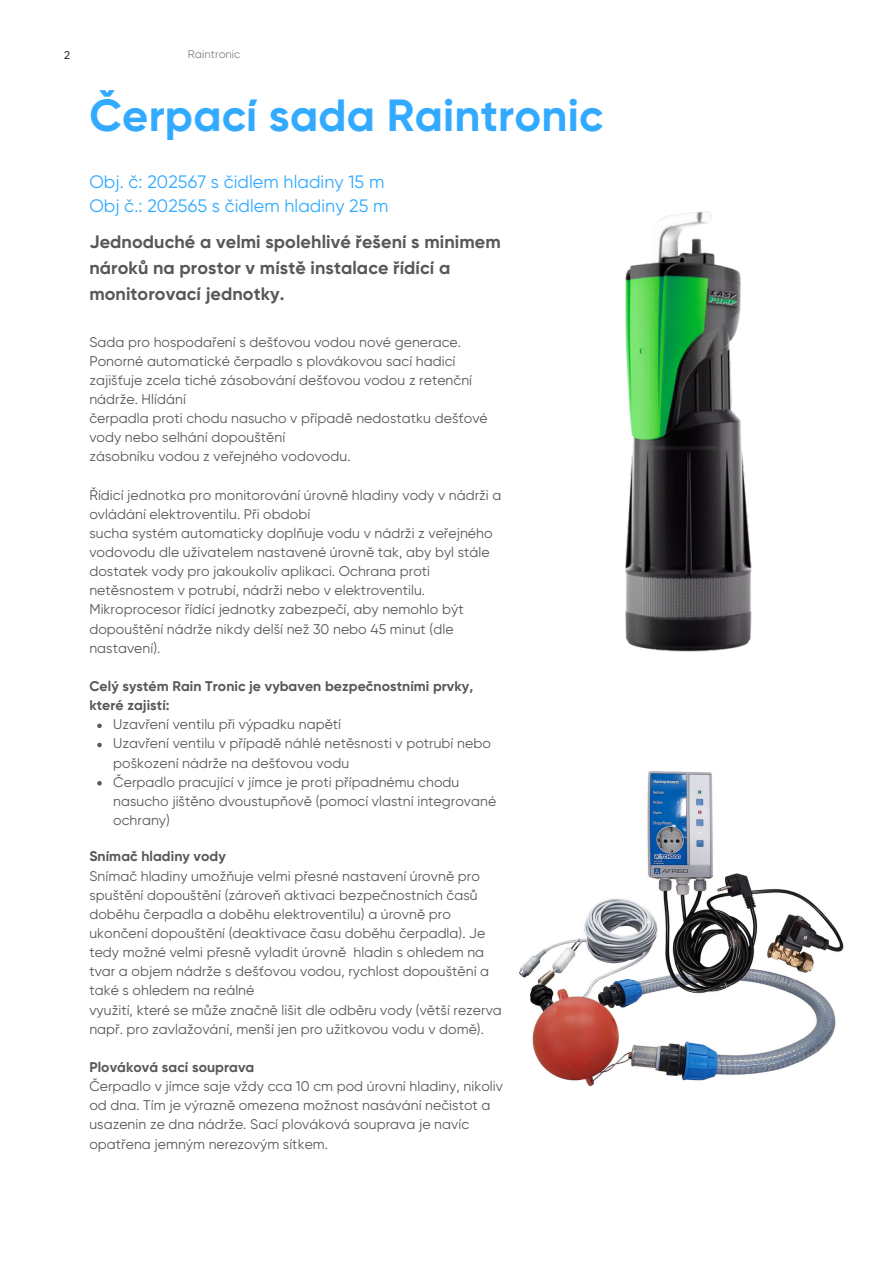
<style>
.page{position:relative;width:894px;height:1264px;background:#fff}
.page>*{position:absolute;margin:0;border:0;box-sizing:border-box;transform-origin:0 0}
.t1{font:700 45px "Gilroy";letter-spacing:.005em;color:#32aaff}
.t2{font:700 18px/25.8px "Gilroy";letter-spacing:.005em;color:#58585a}
.t3{font:18px/24.8px "Gilroy";letter-spacing:.005em;color:#32aaff}
.t4{font:14.1px/19.2px "Gilroy";letter-spacing:.005em;color:#58585a}
.t5{font:700 14.1px/19.2px "Gilroy";letter-spacing:.005em;color:#58585a}
.t6{font:11.25px "Gilroy";letter-spacing:.005em;color:#808285}
.t7{font:11.25px "IBM Plex Sans";color:#231f20}
.s1{font-weight:700}
</style>
<div class="page">
<img style="left:519px;top:771px;width:325px;height:316px">
<img style="left:625px;top:211px;width:127px;height:441px">
<svg style="left:97px;top:723px;width:5px;height:5px"></svg>
<svg style="left:97px;top:742px;width:5px;height:5px"></svg>
<svg style="left:97px;top:781px;width:5px;height:4px"></svg>
<h1 class="t7" style="left:64px;top:48px;width:8px">2</h1>
<h3 class="t6" style="left:188px;top:48px;width:54px">Raintronic</h3>
<h2 class="t1" style="left:89px;top:88px;width:515px">Čerpací sada Raintronic</h2>
<p class="t3" style="left:89px;top:169px;width:300px">Obj. č: 202567 s čidlem hladiny 15 m<br>Obj č.: 202565 s čidlem hladiny 25 m</p>
<h5 class="t2" style="left:89px;top:229px;width:412px">Jednoduché a velmi spolehlivé řešení s minimem nároků na prostor v místě instalace řídící a monitorovací jednotky.</h5>
<h5 class="t4" style="left:89px;top:332px;width:400px">Sada pro hospodaření s dešťovou vodou nové generace.<br>Ponorné automatické čerpadlo s plovákovou sací hadicí zajišťuje zcela tiché zásobování dešťovou vodou z retenční nádrže. Hlídání<br>čerpadla proti chodu nasucho v případě nedostatku dešťové vody nebo selhání dopouštění<br>zásobníku vodou z veřejného vodovodu.</h5>
<h5 class="t4" style="left:89px;top:485px;width:413px">Řídicí jednotka pro monitorování úrovně hladiny vody v nádrži a ovládání elektroventilu. Při období<br>sucha systém automaticky doplňuje vodu v nádrži z veřejného vodovodu dle uživatelem nastavené úrovně tak, aby byl stále dostatek vody pro jakoukoliv aplikaci. Ochrana proti netěsnostem v potrubí, nádrži nebo v elektroventilu.<br>Mikroprocesor řídící jednotky zabezpečí, aby nemohlo být dopouštění nádrže nikdy delší než 30 nebo 45 minut (dle nastavení).</h5>
<h4 class="t5" style="left:89px;top:676px;width:385px">Celý systém Rain Tronic je vybaven bezpečnostními prvky, které zajistí:</h4>
<p class="t4" style="left:113px;top:714px;width:229px">Uzavření ventilu při výpadku napětí</p>
<p class="t4" style="left:113px;top:734px;width:379px">Uzavření ventilu v případě náhlé netěsnosti v potrubí nebo poškození nádrže na dešťovou vodu</p>
<p class="t4" style="left:113px;top:772px;width:384px">Čerpadlo pracující v jímce je proti případnému chodu nasucho jištěno dvoustupňově (pomocí vlastní integrované ochrany)</p>
<p class="t5" style="left:89px;top:847px;width:138px">Snímač hladiny vody</p>
<h5 class="t4" style="left:89px;top:866px;width:401px">Snímač hladiny umožňuje velmi přesné nastavení úrovně pro spuštění dopouštění (zároveň aktivaci bezpečnostních časů doběhu čerpadla a doběhu elektroventilu) a úrovně pro ukončení dopouštění (deaktivace času doběhu čerpadla). Je tedy možné velmi přesně vyladit úrovně hladin s ohledem na tvar a objem nádrže s dešťovou vodou, rychlost dopouštění a také s ohledem na reálné</h5>
<h5 class="t4" style="left:89px;top:1000px;width:414px">využití, které se může značně lišit dle odběru vody (větší rezerva např. pro zavlažování, menší jen pro užitkovou vodu v domě).</h5>
<p class="t4" style="left:89px;top:1057px;width:415px"><span class="s1">Plováková sací souprava<br></span>Čerpadlo v jímce saje vždy cca 10 cm pod úrovní hladiny, nikoliv od dna. Tím je výrazně omezena možnost nasávání nečistot a usazenin ze dna nádrže. Sací plováková souprava je navíc opatřena jemným nerezovým sítkem.</p>
</div>
